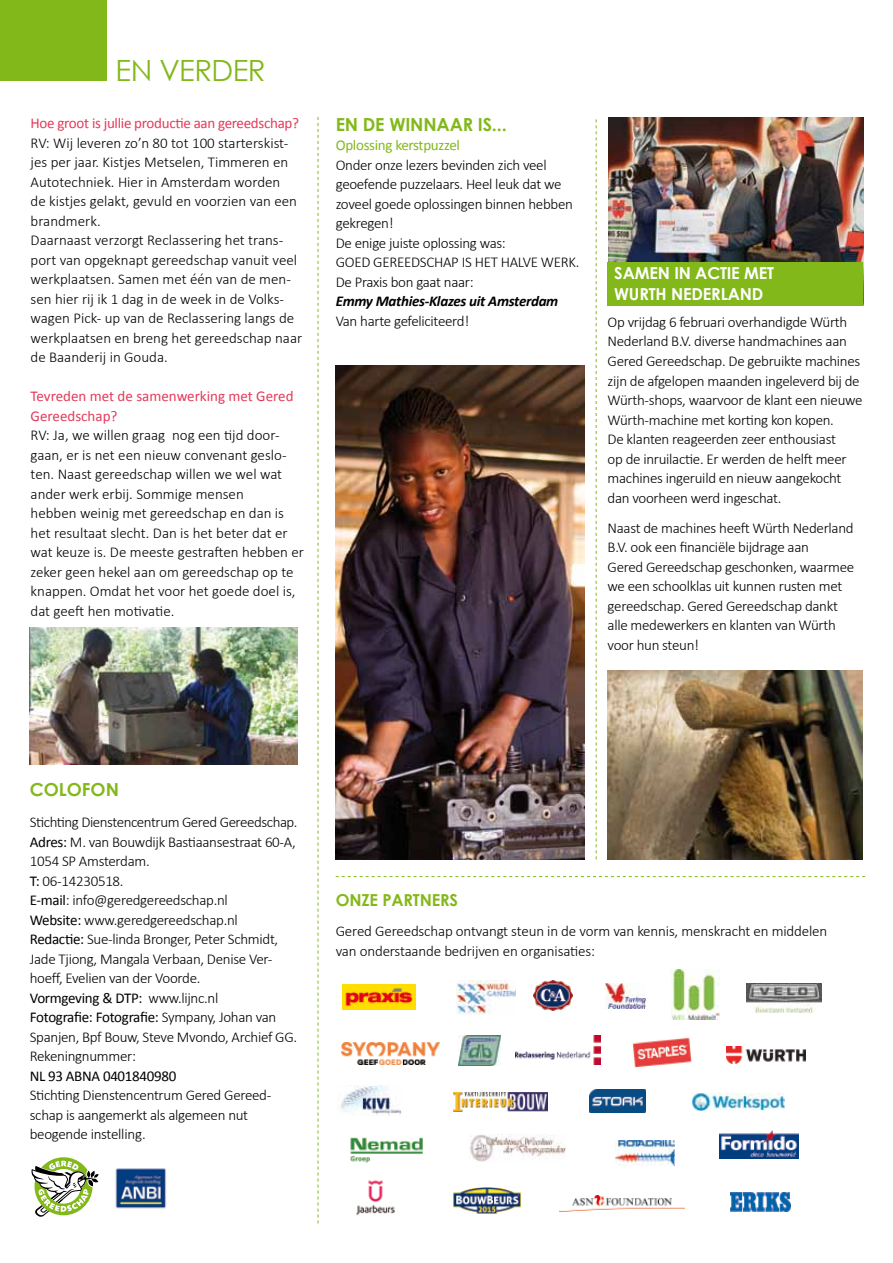
<style>
.page{position:relative;width:893px;height:1263px;background:#fff}
.page>*{position:absolute;margin:0;border:0;box-sizing:border-box;transform-origin:0 0}
.t1{font:29.25px "Century Gothic";color:#83b81a}
.t2{font:700 18px "Century Gothic";letter-spacing:-.01em;color:#83b81a}
.t3{font:700 16.5px/21px "Century Gothic";letter-spacing:-.01em;color:#fff}
.t4{font:700 16.5px "Century Gothic";color:#83b81a}
.t5{font:300 15px/19.5px "Calibri";letter-spacing:-.02em;color:#000}
.t6{font:300 15px/19.5px "Calibri";color:#000}
.t7{font:15px/19.5px "Calibri";letter-spacing:-.015em;color:#e43a5a}
.t8{font:italic 700 15px "Calibri";letter-spacing:-.02em;color:#000}
.t9{font:15px "Calibri";letter-spacing:-.02em;color:#83b81a}
.t10{font:15px "Calibri";letter-spacing:-.02em;color:#000}
.s1{font-weight:400}
</style>
<div class="page">
<svg style="left:32px;top:1157px;width:67px;height:60px"></svg>
<img style="left:115px;top:1168px;width:51px;height:41px">
<svg style="left:318px;top:117px;width:1px;height:1106px"></svg>
<svg style="left:596px;top:119px;width:1px;height:740px"></svg>
<svg style="left:336px;top:876px;width:529px;height:1px"></svg>
<div style="left:0;top:0;width:106px;height:81px;background:#83b81a"></div>
<img style="left:608px;top:117px;width:255px;height:145px">
<img style="left:456px;top:980px;width:59px;height:35px">
<img style="left:605px;top:984px;width:40px;height:25px">
<img style="left:342px;top:985px;width:73px;height:24px">
<img style="left:515px;top:1036px;width:86px;height:29px">
<img style="left:458px;top:1035px;width:42px;height:30px">
<img style="left:533px;top:981px;width:39px;height:30px">
<img style="left:453px;top:1092px;width:94px;height:19px">
<img style="left:337px;top:1085px;width:64px;height:30px">
<img style="left:590px;top:1090px;width:55px;height:22px">
<img style="left:633px;top:1038px;width:58px;height:29px">
<img style="left:670px;top:969px;width:50px;height:50px">
<img style="left:746px;top:983px;width:75px;height:30px">
<img style="left:720px;top:1130px;width:78px;height:28px">
<img style="left:726px;top:1047px;width:79px;height:16px">
<img style="left:692px;top:1093px;width:92px;height:18px">
<img style="left:730px;top:1193px;width:60px;height:18px">
<img style="left:356px;top:1180px;width:39px;height:36px">
<img style="left:469px;top:1135px;width:96px;height:27px">
<img style="left:350px;top:1137px;width:73px;height:26px">
<img style="left:560px;top:1195px;width:125px;height:17px">
<img style="left:615px;top:1140px;width:60px;height:25px">
<img style="left:341px;top:1042px;width:99px;height:22px">
<img style="left:453px;top:1187px;width:68px;height:27px">
<div style="left:608px;top:262px;width:255px;height:44px;background:#83b81a"></div>
<img style="left:607px;top:670px;width:255px;height:189px">
<img style="left:30px;top:627px;width:268px;height:138px">
<img style="left:336px;top:365px;width:249px;height:494px">
<h1 class="t1" style="left:116px;top:53px;width:133px">EN VERDER</h1>
<p class="t7" style="left:31px;top:114px;width:270px">Hoe groot is jullie productie aan gereedschap?</p>
<p class="t6" style="left:31px;top:132px;width:273px">RV: Wij leveren zo’n 80 tot 100 starterskist&shy;jes per jaar. Kistjes Metselen, Timmeren en Autotechniek. Hier in Amsterdam worden<br>de kistjes gelakt, gevuld en voorzien van een brandmerk.<br>Daarnaast verzorgt Reclassering het trans&shy;port van opgeknapt gereedschap vanuit veel werkplaatsen. Samen met één van de men&shy;sen hier rij ik 1 dag in de week in de Volks&shy;wagen Pick- up van de Reclassering langs de werkplaatsen en breng het gereedschap naar de Baanderij in Gouda.</p>
<p class="t7" style="left:31px;top:387px;width:264px">Tevreden met de samenwerking met Gered<br>Gereedschap?</p>
<p class="t6" style="left:31px;top:425px;width:275px">RV: Ja, we willen graag nog een tijd door&shy;gaan, er is net een nieuw convenant geslo&shy;ten. Naast gereedschap willen we wel wat ander werk erbij. Sommige mensen<br>hebben weinig met gereedschap en dan is het resultaat slecht. Dan is het beter dat er wat keuze is. De meeste gestraften hebben er zeker geen hekel aan om gereedschap op te knappen. Omdat het voor het goede doel is, dat geeft hen motivatie.</p>
<p class="t2" style="left:336px;top:113px;width:172px">EN DE WINNAAR IS...</p>
<p class="t9" style="left:336px;top:136px;width:126px">Oplossing kerstpuzzel</p>
<p class="t5" style="left:336px;top:154px;width:245px">Onder onze lezers bevinden zich veel geoefende puzzelaars. Heel leuk dat we zoveel goede oplossingen binnen hebben gekregen!<br>De enige juiste oplossing was:<br>GOED GEREEDSCHAP IS HET HALVE WERK.<br>De Praxis bon gaat naar:</p>
<p class="t8" style="left:336px;top:292px;width:224px">Emmy Mathies-Klazes uit Amsterdam</p>
<p class="t5" style="left:336px;top:310px;width:135px">Van harte gefeliciteerd!</p>
<p class="t5" style="left:608px;top:312px;width:257px">Op vrijdag 6 februari overhandigde Würth Nederland B.V. diverse handmachines aan Gered Gereedschap. De gebruikte machines zijn de afgelopen maanden ingeleverd bij de Würth-shops, waarvoor de klant een nieuwe Würth-machine met korting kon kopen.<br>De klanten reageerden zeer enthousiast<br>op de inruilactie. Er werden de helft meer machines ingeruild en nieuw aangekocht dan voorheen werd ingeschat.</p>
<p class="t5" style="left:608px;top:517px;width:248px">Naast de machines heeft Würth Nederland B.V. ook een financiële bijdrage aan<br>Gered Gereedschap geschonken, waarmee we een schoolklas uit kunnen rusten met gereedschap. Gered Gereedschap dankt alle medewerkers en klanten van Würth voor hun steun!</p>
<p class="t3" style="left:614px;top:262px;width:161px">SAME N IN ACTIE MET<br>WURTH NEDERLAND</p>
<p class="t2" style="left:30px;top:778px;width:91px">COLOFON</p>
<p class="t5" style="left:30px;top:812px;width:269px">Stichting Dienstencentrum Gered Gereedschap.<br><span class="s1">Adres:</span> M. van Bouwdijk Bastiaansestraat 60-A, 1054 SP Amsterdam.<br><span class="s1">T:</span> 06-14230518.<br><span class="s1">E-mail</span>: info@geredgereedschap.nl<br><span class="s1">Website:</span> www.geredgereedschap.nl<br><span class="s1">Redactie:</span> Sue-linda Bronger, Peter Schmidt, Jade Tjiong, Mangala Verbaan, Denise Ver&shy;hoeff, Evelien van der Voorde.<br><span class="s1">Vormgeving &amp; DTP:</span> www.lijnc.nl<br><span class="s1">Fotografie: Fotografie:</span> Sympany, Johan van Spanjen, Bpf Bouw, Steve Mvondo, Archief GG.<br>Rekeningnummer:</p>
<p class="t10" style="left:30px;top:1066px;width:148px">NL 93 ABNA 0401840980</p>
<p class="t5" style="left:30px;top:1085px;width:243px">Stichting Dienstencentrum Gered Gereed&shy;schap is aangemerkt als algemeen nut beogende instelling.</p>
<p class="t4" style="left:336px;top:890px;width:58px">ONZE PARTN</p>
<p class="t4" style="left:432px;top:890px;width:18px">ERS</p>
<p class="t5" style="left:336px;top:920px;width:493px">Gered Gereedschap ontvangt steun in de vorm van kennis, menskracht en middelen van onderstaande bedrijven en organisaties:</p>
</div>
